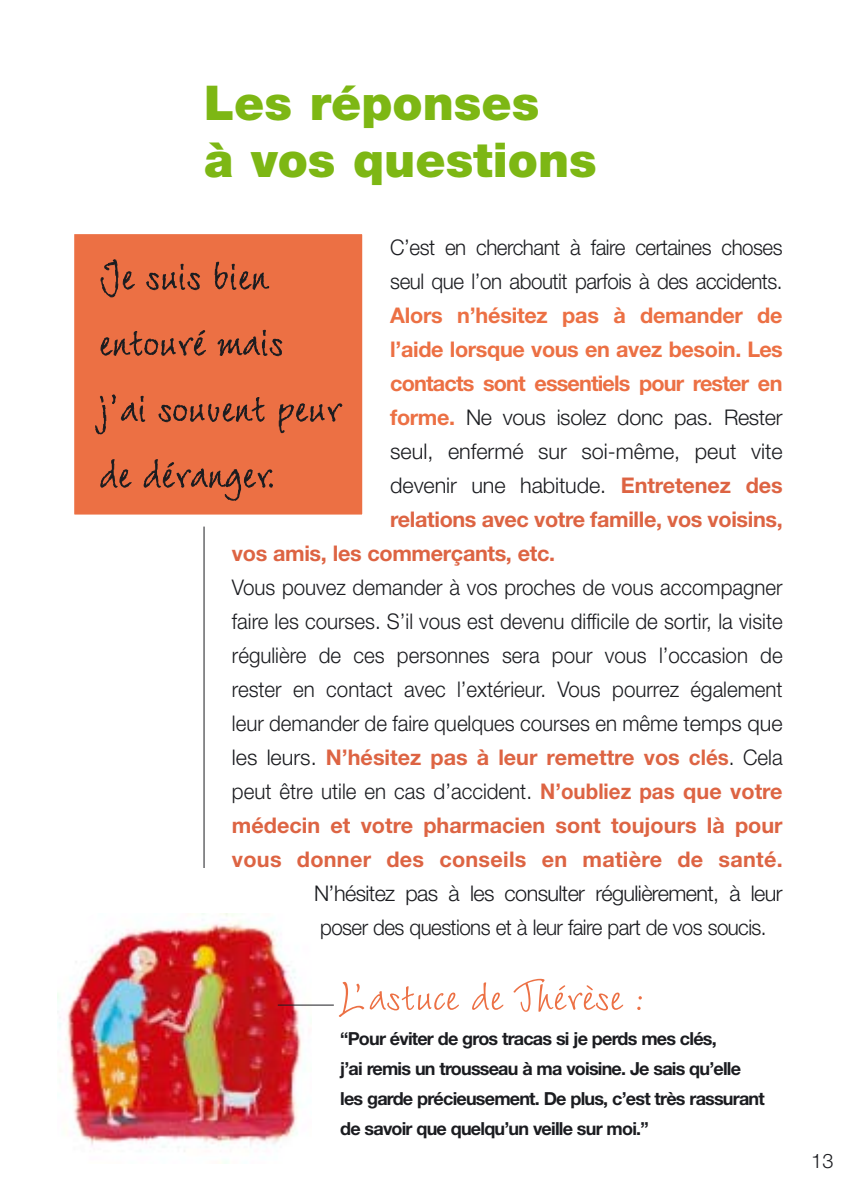
<style>
.page{position:relative;width:851px;height:1191px;background:#fff}
.page>*{position:absolute;margin:0;border:0;box-sizing:border-box;transform-origin:0 0}
.t1{font:60px/66px "Wiesbaden Swing";color:#1b1c20}
.t2{font:60px "Wiesbaden Swing";color:#ec7044}
.t3{font:900 48px/57.6px "Helvetica Neue";color:#7db714}
.t4{font:300 21.6px/34px "Helvetica Neue";letter-spacing:-.02em;color:#1b1c20;scale:.95 1}
.t5{font:300 21.6px/34px "Helvetica Neue";letter-spacing:-.02em;color:#1b1c20}
.t6{font:700 21.6px "Helvetica Neue";letter-spacing:-.015em;color:#dd6443}
.t7{font:700 21.6px "Helvetica Neue";letter-spacing:-.015em;color:#ec7044}
.t8{font:700 21.6px "Helvetica Neue";letter-spacing:-.04em;color:#ec7044}
.t9{font:300 21.6px "Helvetica Neue";color:#1b1c20}
.t10{font:300 20px "Helvetica Neue";color:#1b1c20}
.t11{font:700 18px/30px "Helvetica Neue";letter-spacing:-.045em;color:#1b1c20}
.s1{font-weight:700;color:#ec7044}
.s2{font-weight:700;color:#dd6443}
</style>
<div class="page">
<hr style="left:203px;top:372px;width:1px;height:496px;background:#1b1c20">
<img style="left:58px;top:913px;width:254px;height:250px">
<hr style="left:278px;top:1004px;width:56px;height:1px;background:#1b1c20">
<div style="left:68px;top:228px;width:300px;height:292px;background:#ec7044"></div>
<div style="left:62px;top:222px;width:312px;height:304px;border:12px solid #fff"></div>
<h2 class="t3" style="left:204px;top:78px;width:394px">Les réponses<br>à vos questions</h2>
<p class="t4" style="left:390px;top:232px;width:414px">C’est en cherchant à faire certaines choses seul que l’on aboutit parfois à des accidents.</p>
<p class="t7" style="left:390px;top:308px;width:394px">Alors n’hésitez pas à demander de</p>
<p class="t7" style="left:390px;top:342px;width:394px">l’aide lorsque vous en avez besoin. Les</p>
<p class="t8" style="left:390px;top:376px;width:394px">contacts sont essentiels pour rester en</p>
<p class="t5" style="left:390px;top:402px;width:394px"><span class="s1">forme.</span> Ne vous isolez donc pas. Rester</p>
<p class="t9" style="left:390px;top:444px;width:394px">seul, enfermé sur soi-même, peut vite</p>
<p class="t5" style="left:390px;top:470px;width:394px">devenir une habitude. <span class="s2">Entretenez des</span></p>
<p class="t6" style="left:390px;top:512px;width:394px">relations avec votre famille, vos voisins,</p>
<p class="t6" style="left:232px;top:546px;width:325px">vos amis, les commerçants, etc.</p>
<p class="t4" style="left:232px;top:572px;width:581px;text-align:justify">Vous pouvez demander à vos proches de vous accompagner faire les courses. S’il vous est devenu difficile de sortir, la visite régulière de ces personnes sera pour vous l’occasion de rester en contact avec l’extérieur. Vous pourrez également leur demander de faire quelques courses en même temps que les leurs. <span class="s2">N’hésitez pas à leur remettre vos clés</span>. Cela peut être utile en cas d’accident. <span class="s2">N’oubliez pas que votre médecin et votre pharmacien sont toujours là pour vous donner des conseils en matière de santé.</span></p>
<p class="t5" style="left:314px;top:878px;width:470px">N’hésitez pas à les consulter régulièrement, à leur poser des questions et à leur faire part de vos soucis.</p>
<h1 class="t2" style="left:340px;top:953px;width:308px">L’astuce de Thérèse :</h1>
<p class="t11" style="left:340px;top:1025px;width:426px">“Pour éviter de gros tracas si je perds mes clés,<br>j’ai remis un trousseau à ma voisine. Je sais qu’elle les garde précieusement. De plus, c’est très rassurant de savoir que quelqu’un veille sur moi.”</p>
<h1 class="t1" style="left:99px;top:235px;width:244px">Je suis bien entouré mais j’ai souvent peur de déranger.</h1>
<p class="t10" style="left:811px;top:1153px;width:24px">13</p>
</div>
